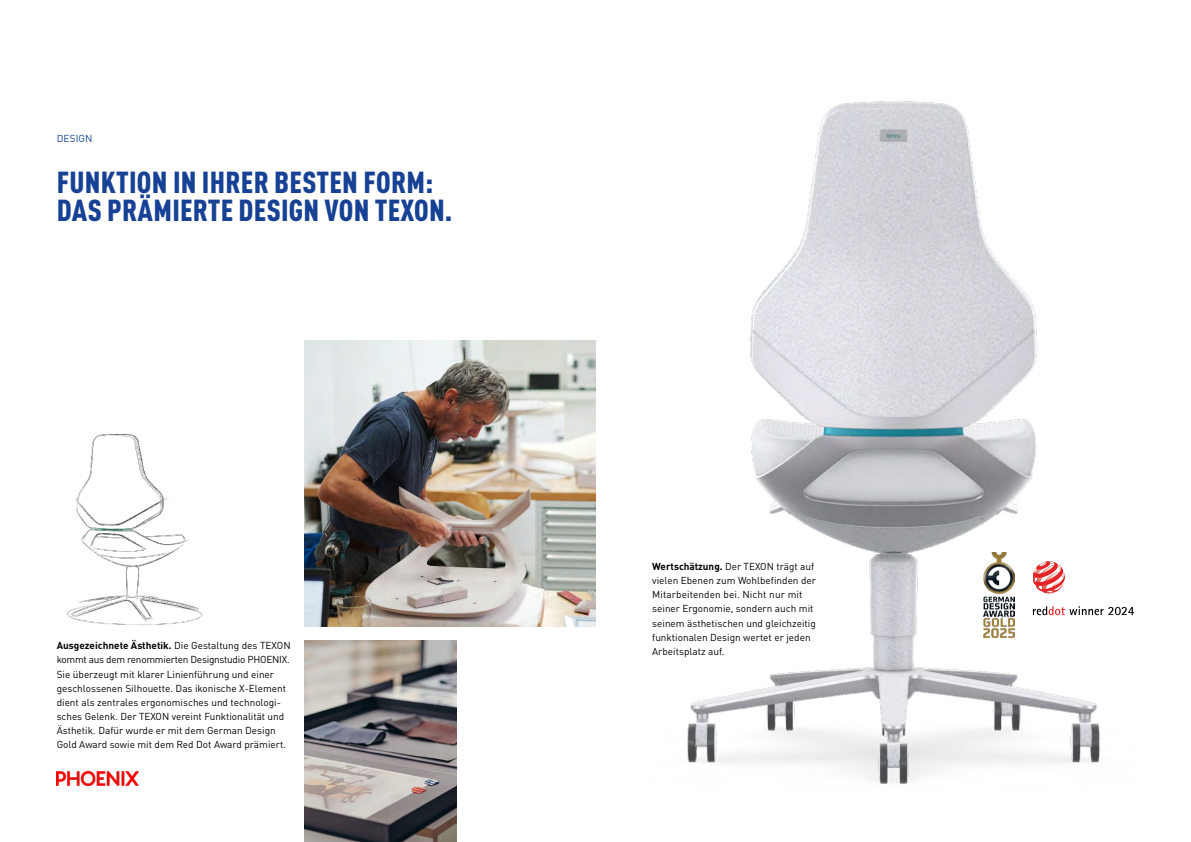
<style>
.page{position:relative;width:1191px;height:842px;background:#fff}
.page>*{position:absolute;margin:0;border:0;box-sizing:border-box;transform-origin:0 0}
.t1{font:900 condensed 30px/28.3px "DIN Pro";letter-spacing:.01em;color:#164194}
.t2{font:10px/14.2px "DIN Pro";color:#000}
.t3{font:10px "DIN Pro";letter-spacing:.01em;color:#164194}
.s1{font-weight:700}
</style>
<div class="page">
<img style="left:595px;top:101px;width:540px;height:683px">
<img style="left:57px;top:771px;width:82px;height:14px">
<img style="left:67px;top:434px;width:136px;height:191px">
<img style="left:305px;top:641px;width:151px;height:201px">
<img style="left:305px;top:340px;width:290px;height:286px">
<svg style="left:1032px;top:561px;width:102px;height:54px"></svg>
<img style="left:983px;top:553px;width:31px;height:85px">
<p class="t3" style="left:57px;top:130px;width:37px">DESIGN</p>
<h1 class="t1" style="left:57px;top:166px;width:396px">FUNKTION IN IHRER BESTEN FORM:<br>DAS PRÄMIERTE DESIGN VON TEXON.</h1>
<p class="t2" style="left:57px;top:638px;width:235px"><span class="s1">Ausgezeichnete Ästhetik.</span> Die Gestaltung des TEXON kommt aus dem renommierten Designstudio PHOENIX.<br>Sie ü berzeugt mit klarer Linienfü hrung und einer geschlossenen Silhouette. Das ikonische X-Element dient als zentrales ergonomisches und technologi&shy;sches Gelenk. Der TEXON vereint Funktionalität und Ästhetik. Dafü r wurde er mit dem German Design Gold Award sowie mit dem Red Dot Award prämiert.</p>
<p class="t2" style="left:652px;top:558px;width:165px"><span class="s1">Wertschätzung.</span> Der TEXON trägt auf vielen Ebenen zum Wohlbefinden der Mitarbeitenden bei. Nicht nur mit seiner Ergonomie, sondern auch mit seinem ästhetischen und gleichzeitig funktionalen Design wertet er jeden Arbeitsplatz auf.</p>
</div>
